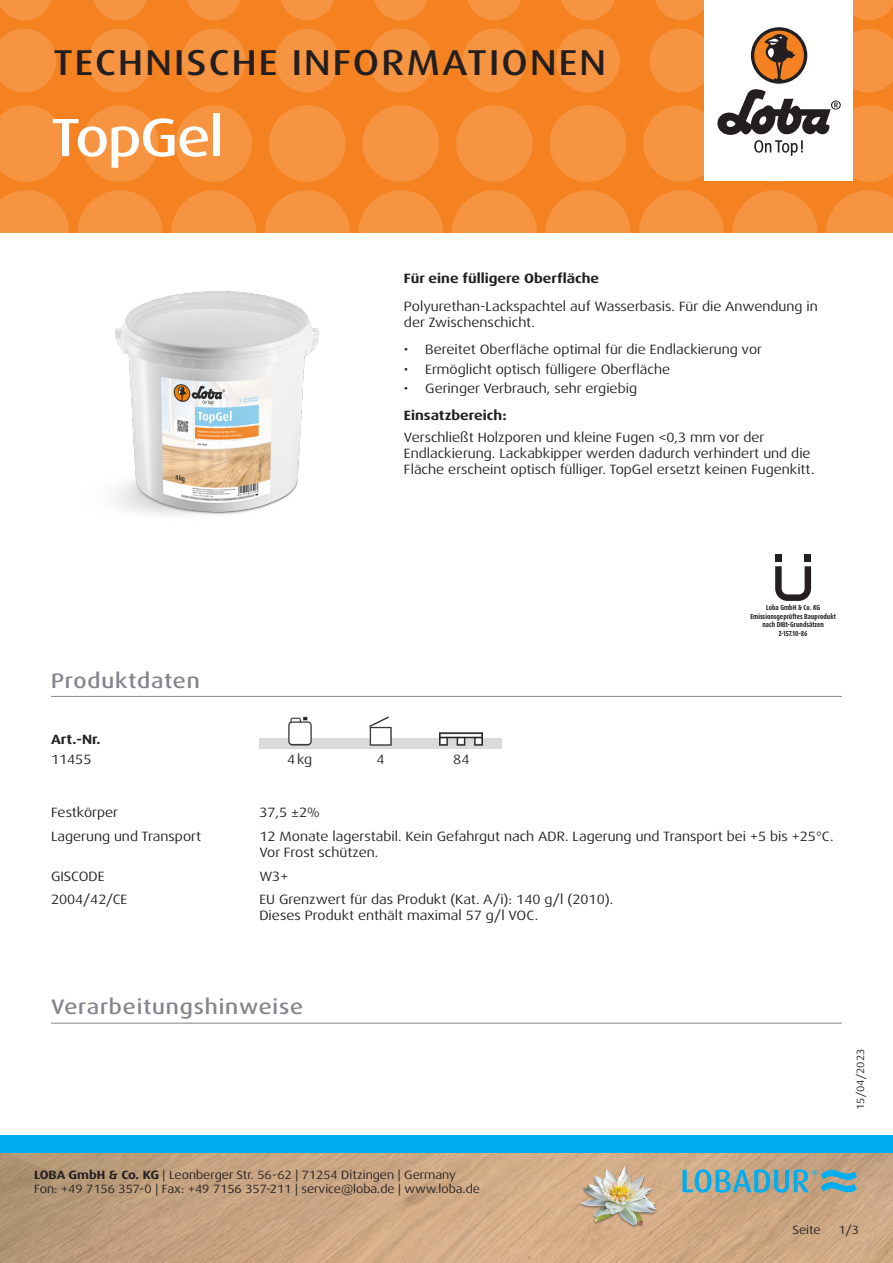
<style>
.page{position:relative;width:893px;height:1263px;background:#fff}
.page>*{position:absolute;margin:0;border:0;box-sizing:border-box;transform-origin:0 0}
.t1{font:500 expanded 54px "Dax Pro";letter-spacing:-.025em;color:#fff}
.t2{font:500 expanded 36px "Dax Pro";letter-spacing:.06em;color:#231f20}
.Titel_grau{font:500 expanded 21px "Dax Pro";letter-spacing:.04em;color:#82858b}
.Text{font:expanded 13.5px/16.2px "Dax Pro";color:#231f20}
.Text_Bold{font:700 expanded 13.5px "Dax Pro";color:#231f20}
.Text_zentriert{font:expanded 13.5px "Dax Pro";color:#231f20}
.t3{font:expanded 12px/14.4px "Dax Pro";color:#231f20}
.t4{font:expanded 10.5px "Dax Pro";color:#231f20}
.DIBT{font:700 7.35px/8.6px "Dax Pro";color:#231f20;text-align:center;scale:.82 1}
.s1{font-weight:700}
</style>
<div class="page">
<div style="left:0;top:0;width:893px;height:233px;background:#f58220"></div>
<svg style="left:0;top:190px;width:69px;height:43px"></svg>
<svg style="left:78px;top:190px;width:85px;height:85px;fill:#f69441"></svg>
<svg style="left:171px;top:190px;width:85px;height:85px;fill:#f69441"></svg>
<svg style="left:265px;top:190px;width:85px;height:85px;fill:#f69441"></svg>
<svg style="left:358px;top:190px;width:85px;height:85px;fill:#f69441"></svg>
<svg style="left:545px;top:190px;width:85px;height:85px;fill:#f69441"></svg>
<svg style="left:452px;top:190px;width:85px;height:85px;fill:#f69441"></svg>
<svg style="left:732px;top:190px;width:85px;height:85px;fill:#f69441"></svg>
<svg style="left:639px;top:190px;width:85px;height:85px;fill:#f69441"></svg>
<svg style="left:826px;top:190px;width:67px;height:43px"></svg>
<svg style="left:0;top:105px;width:65px;height:77px"></svg>
<svg style="left:82px;top:105px;width:76px;height:77px"></svg>
<svg style="left:175px;top:105px;width:77px;height:77px"></svg>
<svg style="left:269px;top:105px;width:76px;height:77px"></svg>
<svg style="left:456px;top:105px;width:77px;height:77px"></svg>
<svg style="left:362px;top:105px;width:77px;height:77px"></svg>
<svg style="left:550px;top:105px;width:76px;height:77px"></svg>
<svg style="left:0;top:29px;width:56px;height:63px"></svg>
<svg style="left:182px;top:29px;width:64px;height:63px"></svg>
<svg style="left:88px;top:29px;width:64px;height:63px"></svg>
<svg style="left:275px;top:29px;width:64px;height:63px"></svg>
<svg style="left:462px;top:29px;width:64px;height:63px"></svg>
<svg style="left:369px;top:29px;width:64px;height:63px"></svg>
<svg style="left:556px;top:29px;width:64px;height:63px"></svg>
<svg style="left:0;top:0;width:51px;height:20px"></svg>
<svg style="left:187px;top:0;width:53px;height:20px"></svg>
<svg style="left:468px;top:0;width:53px;height:20px"></svg>
<svg style="left:655px;top:0;width:49px;height:20px"></svg>
<svg style="left:93px;top:0;width:54px;height:20px"></svg>
<svg style="left:374px;top:0;width:54px;height:20px"></svg>
<svg style="left:281px;top:0;width:53px;height:20px"></svg>
<svg style="left:561px;top:0;width:54px;height:20px"></svg>
<svg style="left:853px;top:0;width:40px;height:20px"></svg>
<img style="left:0;top:1152px;width:893px;height:111px">
<div style="left:0;top:1135px;width:893px;height:17px;background:#00aeef"></div>
<div style="left:704px;top:0;width:149px;height:181px;background:#fff"></div>
<svg style="left:643px;top:29px;width:250px;height:153px"></svg>
<img style="left:578px;top:1161px;width:82px;height:81px">
<svg style="left:682px;top:1169px;width:175px;height:24px;background:#75a8ae"></svg>
<hr style="left:51px;top:1023px;width:791px;height:1px;background:#82858b">
<hr style="left:51px;top:696px;width:791px;height:1px;background:#82858b">
<img style="left:288px;top:716px;width:195px;height:22px">
<img style="left:259px;top:738px;width:243px;height:11px">
<img style="left:106px;top:272px;width:216px;height:243px">
<div style="left:805px;top:554px;width:6px;height:8px;background:#231f20"></div>
<div style="left:775px;top:554px;width:7px;height:8px;background:#231f20"></div>
<svg style="left:775px;top:566px;width:36px;height:35px"></svg>
<h2 class="t2" style="left:53px;top:40px;width:554px">TECHNISCHE INFORMATIONEN</h2>
<p class="t1" style="left:51px;top:103px;width:174px">TopGel</p>
<p class="Titel_grau" style="left:51px;top:667px;width:150px">Produktdaten</p>
<p class="Text_Bold" style="left:404px;top:269px;width:197px">Für eine fülligere Oberfläche</p>
<p class="Text" style="left:404px;top:298px;width:415px">Polyurethan-Lackspachtel auf Wasserbasis. Für die Anwendung in der Zwischenschicht.</p>
<p class="Text" style="left:404px;top:342px;width:360px">• Bereitet Oberfläche optimal für die Endlackierung vor</p>
<p class="Text" style="left:404px;top:361px;width:268px">• Ermöglicht optisch fülligere Oberfläche</p>
<p class="Text" style="left:404px;top:380px;width:235px">• Geringer Verbrauch, sehr ergiebig</p>
<p class="Text_Bold" style="left:404px;top:407px;width:104px">Einsatzbereich:</p>
<p class="Text" style="left:404px;top:429px;width:412px">Verschließt Holzporen und kleine Fugen &lt;0,3 mm vor der<br>Endlackierung. Lackabkipper werden dadurch verhindert und die<br>Fläche erscheint optisch fülliger. TopGel ersetzt keinen Fugenkitt.</p>
<p class="DIBT" style="left:750px;top:604px;width:106px">Loba GmbH &amp; Co. KG<br>Emissionsgeprüftes Bauprodukt nach DIBt-Grundsätzen<br>Z-157.10-86</p>
<p class="Text_Bold" style="left:51px;top:731px;width:51px">Art.-Nr.</p>
<p class="Text" style="left:51px;top:751px;width:42px">11455</p>
<p class="Text_zentriert" style="left:287px;top:750px;width:26px">4kg</p>
<p class="Text_zentriert" style="left:377px;top:750px;width:10px">4</p>
<p class="Text_zentriert" style="left:453px;top:750px;width:18px">84</p>
<p class="Text" style="left:51px;top:804px;width:69px">Festkörper</p>
<p class="Text" style="left:259px;top:804px;width:62px">37,5 ±2%</p>
<p class="Text" style="left:51px;top:828px;width:152px">Lagerung und Transport</p>
<p class="Text" style="left:259px;top:828px;width:576px">12 Monate lagerstabil. Kein Gefahrgut nach ADR. Lagerung und Transport bei +5 bis +25°C.<br>Vor Frost schützen.</p>
<p class="Text" style="left:51px;top:868px;width:55px">GISCODE</p>
<p class="Text" style="left:259px;top:868px;width:30px">W3+</p>
<p class="Text" style="left:51px;top:891px;width:78px">2004/42/CE</p>
<p class="Text" style="left:259px;top:891px;width:355px">EU Grenzwert für das Produkt (Kat. A/i): 140 g/l (2010).</p>
<p class="Text" style="left:259px;top:907px;width:280px">Dieses Produkt enthält maximal 57 g/l VOC.</p>
<p class="Titel_grau" style="left:51px;top:994px;width:254px">Verarbeitungshinweise</p>
<p class="t3" style="left:34px;top:1167px;width:447px"><span class="s1">LOBA GmbH &amp; Co. KG</span> | Leonberger Str. 56-62 | 71254 Ditzingen | Germany<br>Fon: +49 7156 357-0 | Fax: +49 7156 357-211 | service@loba.de | www.loba.de</p>
<p class="t4" style="left:854px;top:1110px;width:63px;rotate:-90deg">15/04/2023</p>
<p class="t3" style="left:792px;top:1223px;width:30px">Seite</p>
<p class="t3" style="left:838px;top:1223px;width:22px">1/3</p>
</div>
